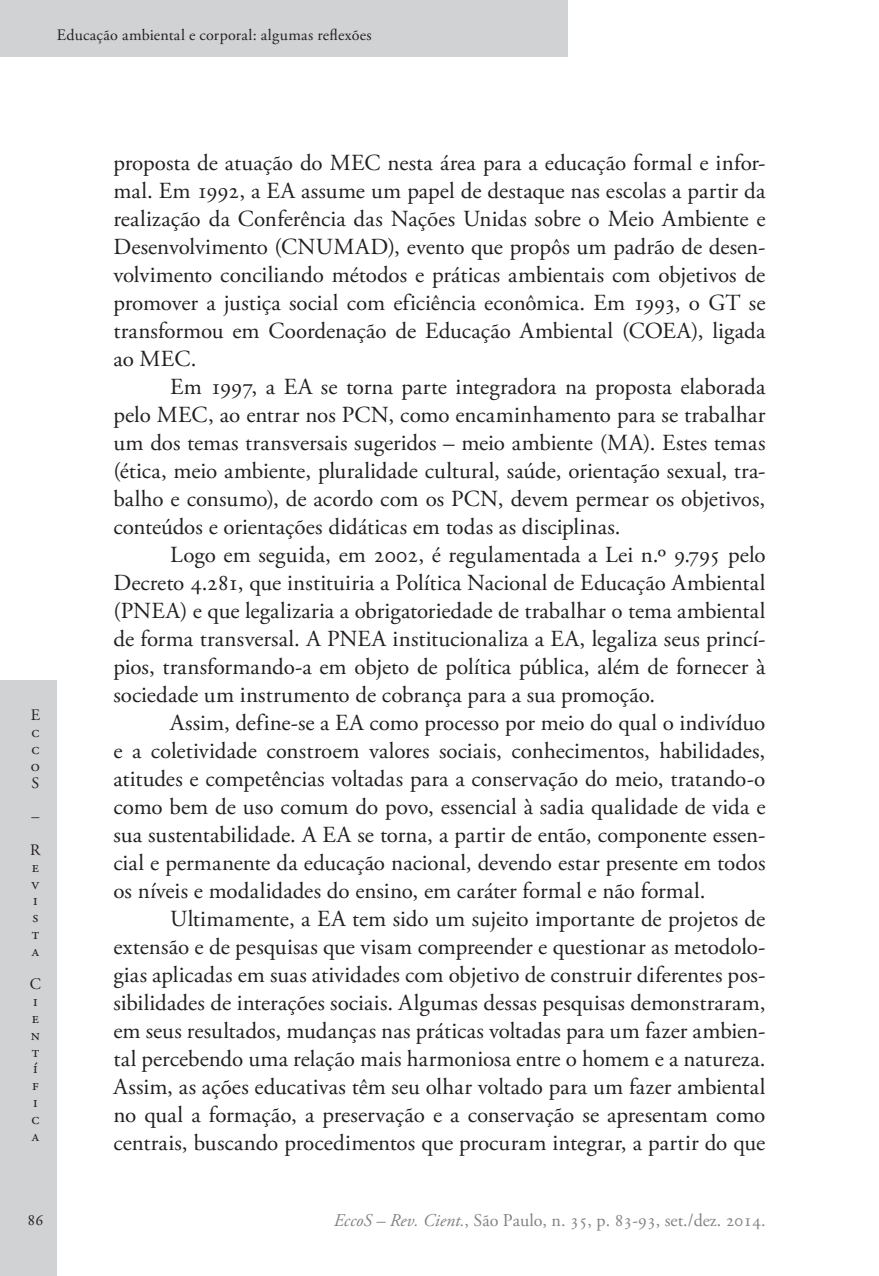
<style>
.page{position:relative;width:879px;height:1276px;background:#fff}
.page>*{position:absolute;margin:0;border:0;box-sizing:border-box;transform-origin:0 0}
.Ec_Normal{font:23px/28px "Adobe Garamond Pro";color:#231f20;text-align:justify}
.t1{font:18px "Adobe Garamond Pro";color:#808285}
.t2{font:16px/16.8px "Adobe Garamond Pro";letter-spacing:.015em;color:#231f20;text-align:justify}
.s1{font-style:italic}
</style>
<div class="page">
<div style="left:0;top:680px;width:57px;height:596px;background:#d1d2d4"></div>
<div style="left:0;top:0;width:567px;height:57px;background:#d1d2d4"></div>
<p class="t2" style="left:57px;top:27px;width:316px">Educação ambiental e corporal: algumas reflexões</p>
<p class="t2" style="left:31px;top:707px;width:11px">E c c o S</p>
<p class="t2" style="left:30px;top:800px;width:12px;line-height:33.6px">–<br>R</p>
<p class="t2" style="left:32px;top:859px;width:9px">e v i s t a</p>
<p class="t2" style="left:30px;top:976px;width:13px;text-align:left">C i e n t í f i c a</p>
<p class="Ec_Normal" style="left:113px;top:150px;width:654px">proposta de atuação do MEC nesta área para a educação formal e infor&shy;mal. Em 1992, a EA assume um papel de destaque nas escolas a partir da realização da Conferência das Nações Unidas sobre o Meio Ambiente e Desenvolvimento (CNUMAD), evento que propôs um padrão de desen&shy;volvimento conciliando métodos e práticas ambientais com objetivos de promover a justiça social com eficiência econômica. Em 1993, o GT se transformou em Coordenação de Educação Ambiental (COEA), ligada ao MEC.</p>
<p class="Ec_Normal" style="left:113px;top:374px;width:654px;text-indent:57px">Em 1997, a EA se torna parte integradora na proposta elaborada pelo MEC, ao entrar nos PCN, como encaminhamento para se trabalhar um dos temas transversais sugeridos – meio ambiente (MA). Estes temas (ética, meio ambiente, pluralidade cultural, saúde, orientação sexual, tra&shy;balho e consumo), de acordo com os PCN, devem permear os objetivos, conteúdos e orientações didáticas em todas as disciplinas.</p>
<p class="Ec_Normal" style="left:113px;top:542px;width:653px;text-indent:57px">Logo em seguida, em 2002, é regulamentada a Lei n.º 9.795 pelo Decreto 4.281, que instituiria a Política Nacional de Educação Ambiental (PNEA) e que legalizaria a obrigatoriedade de trabalhar o tema ambiental de forma transversal. A PNEA institucionaliza a EA, legaliza seus princí&shy;pios, transformando-a em objeto de política pública, além de fornecer à sociedade um instrumento de cobrança para a sua promoção.</p>
<p class="Ec_Normal" style="left:113px;top:710px;width:653px;text-indent:57px">Assim, define-se a EA como processo por meio do qual o indivíduo e a coletividade constroem valores sociais, conhecimentos, habilidades, atitudes e competências voltadas para a conservação do meio, tratando-o como bem de uso comum do povo, essencial à sadia qualidade de vida e sua sustentabilidade. A EA se torna, a partir de então, componente essen&shy;cial e permanente da educação nacional, devendo estar presente em todos os níveis e modalidades do ensino, em caráter formal e não formal.</p>
<p class="Ec_Normal" style="left:113px;top:906px;width:654px;text-indent:57px">Ultimamente, a EA tem sido um sujeito importante de projetos de extensão e de pesquisas que visam compreender e questionar as metodolo&shy;gias aplicadas em suas atividades com objetivo de construir diferentes pos&shy;sibilidades de interações sociais. Algumas dessas pesquisas demonstraram, em seus resultados, mudanças nas práticas voltadas para um fazer ambien&shy;tal percebendo uma relação mais harmoniosa entre o homem e a natureza.<br>Assim, as ações educativas têm seu olhar voltado para um fazer ambiental no qual a formação, a preservação e a conservação se apresentam como centrais, buscando procedimentos que procuram integrar, a partir do que</p>
<p class="t2" style="left:28px;top:1212px;width:17px">86</p>
<p class="t1" style="left:334px;top:1209px;width:433px"><span class="s1">EccoS – Rev. Cient.</span>, São Paulo, n. 35, p. 83-93, set./dez. 2014.</p>
</div>
